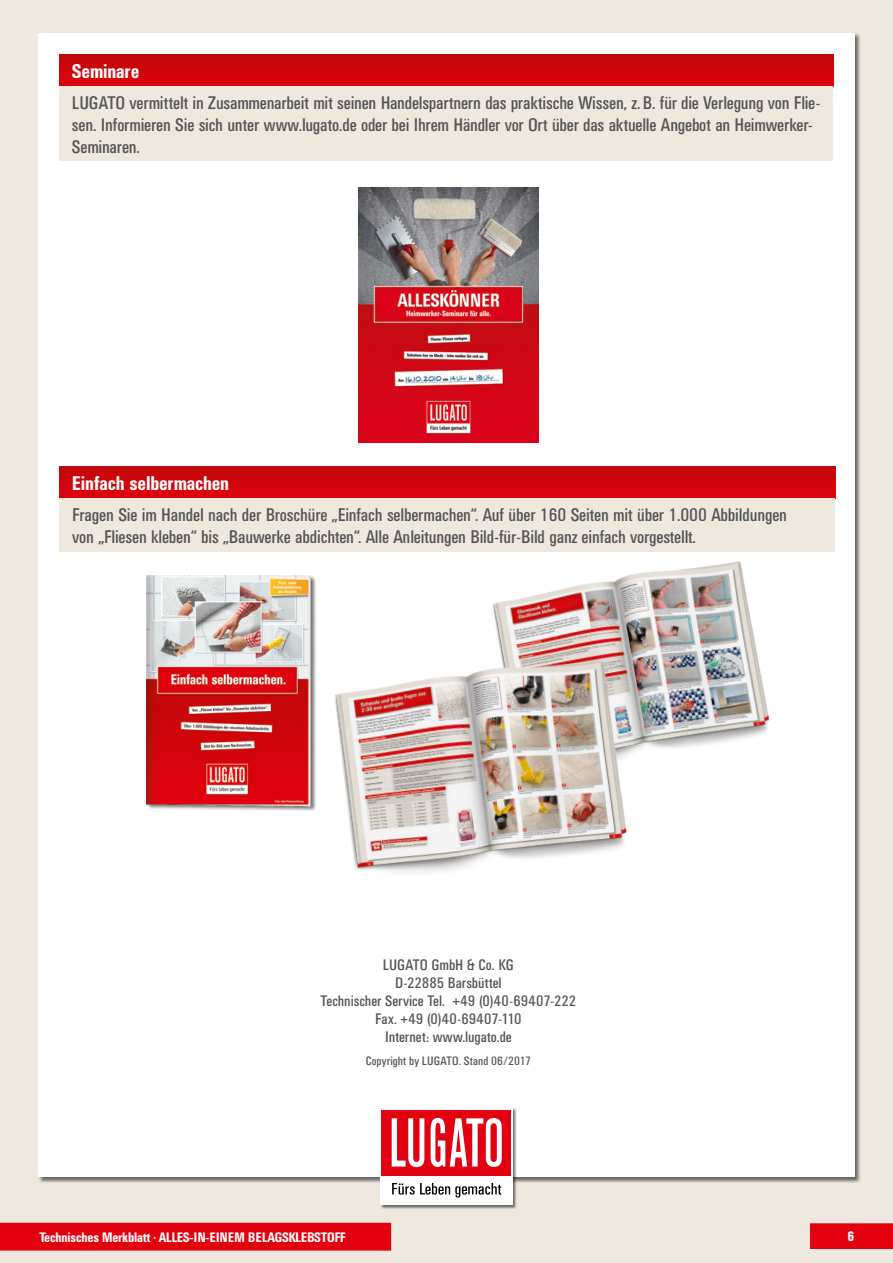
<style>
.page{position:relative;width:893px;height:1263px;background:#eee8df}
.page>*{position:absolute;margin:0;border:0;box-sizing:border-box;transform-origin:0 0}
.t1{font:500 condensed 19.5px "UN11";letter-spacing:.005em;color:#fff}
.t2{font:condensed 18px/21.6px "UN11";color:#565656}
.t3{font:condensed 15px/18px "UN11";letter-spacing:.005em;color:#565656;text-align:center}
.t4{font:500 condensed 13.5px "UN11";color:#fff}
.t5{font:condensed 12px "UN11";letter-spacing:.02em;color:#565656}
</style>
<div class="page">
<div style="left:810px;top:1223px;width:83px;height:26px;background:#e3000f"></div>
<div style="left:38px;top:33px;width:817px;height:1144px;background:#fff"></div>
<div style="left:59px;top:55px;width:774px;height:31px;background:linear-gradient(to right,#cf050c,#cf050c)"></div>
<div style="left:59px;top:86px;width:774px;height:75px;background:#eee8df"></div>
<div style="left:380px;top:1108px;width:137px;height:101px;background:#000;opacity:.55"></div>
<div style="left:380px;top:1108px;width:133px;height:97px;background:#fff"></div>
<div style="left:382px;top:1110px;width:129px;height:65px;background:#e3000f"></div>
<svg style="left:392px;top:1118px;width:32px;height:49px"></svg>
<svg style="left:430px;top:1118px;width:72px;height:49px"></svg>
<svg style="left:392px;top:1183px;width:109px;height:14px"></svg>
<div style="left:60px;top:467px;width:775px;height:31px;background:linear-gradient(to right,#cf050c,#cf050c)"></div>
<div style="left:60px;top:498px;width:775px;height:53px;background:#eee8df"></div>
<img style="left:358px;top:188px;width:181px;height:255px">
<img style="left:493px;top:561px;width:277px;height:187px">
<img style="left:147px;top:575px;width:169px;height:236px">
<img style="left:335px;top:651px;width:306px;height:221px">
<div style="left:0;top:1223px;width:391px;height:27px;background:#e3000f"></div>
<p class="t1" style="left:72px;top:60px;width:69px">Seminare</p>
<p class="t2" style="left:72px;top:92px;width:750px">LUGATO vermittelt in Zusammenarbeit mit seinen Handelspartnern das praktische Wissen, z.B. für die Verlegung von Flie&shy;sen. Informieren Sie sich unter www.lugato.de oder bei Ihrem Händler vor Ort über das aktuelle Angebot an Heimwerker-<br>Seminaren.</p>
<p class="t1" style="left:72px;top:472px;width:158px">Einfach selbermachen</p>
<p class="t2" style="left:72px;top:504px;width:716px">Fragen Sie im Handel nach der Broschüre „Einfach selbermachen“. Auf über 160 Seiten mit über 1.000 Abbildungen von „Fliesen kleben“ bis „Bauwerke abdichten“. Alle Anleitungen Bild-für-Bild ganz einfach vorgestellt.</p>
<p class="t3" style="left:321px;top:956px;width:257px">LUGATO GmbH &amp; Co. KG<br>D-22885 Barsbüttel<br>Technischer Service Tel. +49 (0)40-69407-222<br>Fax. +49 (0)40-69407-110<br>Internet: www.lugato.de</p>
<p class="t5" style="left:366px;top:1054px;width:167px">Copyright by LUGATO. Stand 06/2017</p>
<p class="t4" style="left:39px;top:1230px;width:308px">Technisches Merkblatt <sup>•</sup> ALLES-IN-EINEM BELAGSKLEBSTOFF</p>
<p class="t4" style="left:847px;top:1229px;width:8px">6</p>
</div>
